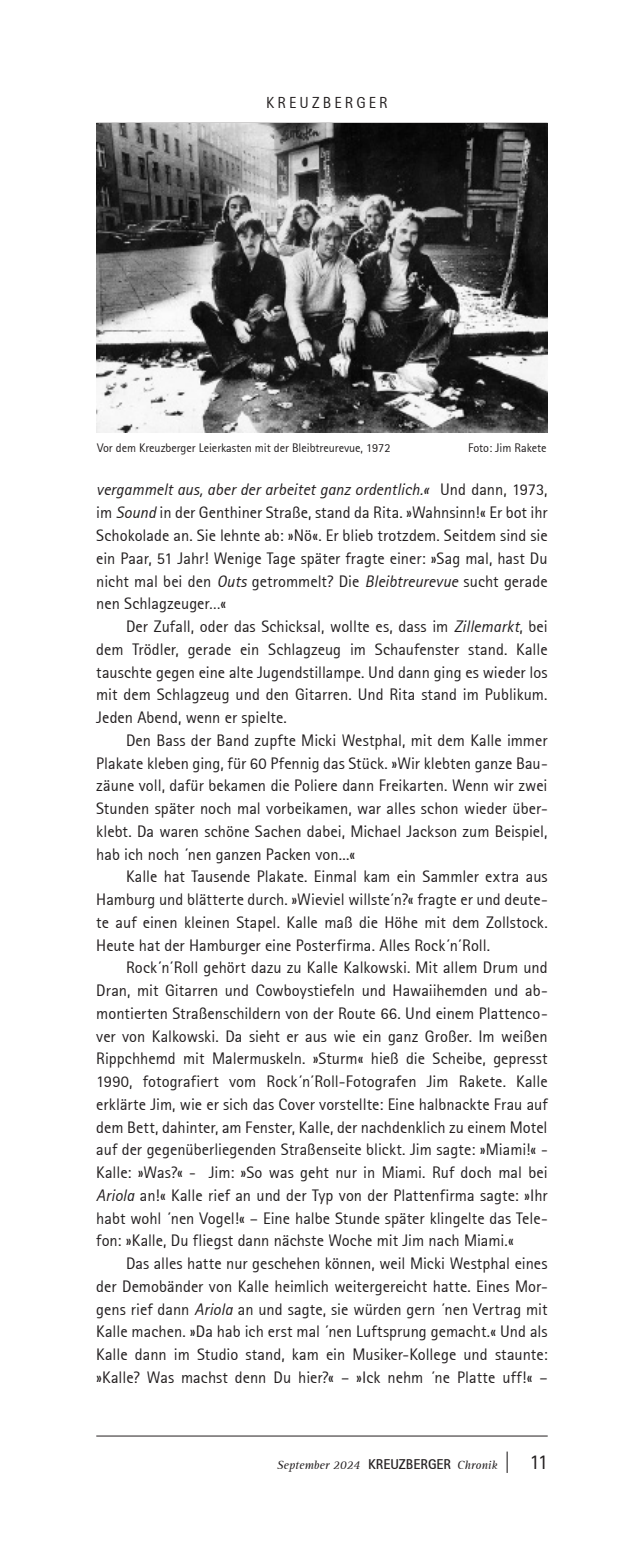
<style>
.page{position:relative;width:644px;height:1547px;background:#fff}
.page>*{position:absolute;margin:0;border:0;box-sizing:border-box;transform-origin:0 0}
.Fließtext{font:16.45px/22.8px "Rotis Sans Serif";color:#231f20;text-align:justify}
.Rubrik{font:15.75px "Rotis Sans Serif";letter-spacing:.2em;color:#231f20}
.Bildunterschrift{font:12.25px "Rotis Sans Serif";letter-spacing:-.005em;color:#231f20}
.t1{font:italic 12.25px "Rotis Serif";color:#231f20}
.s1{font-size:15.75px;color:#fff}
.s2{font-style:italic}
.s3{font-family:"Rotis Sans Serif";font-weight:700;font-style:normal;font-size:14px}
.s4{font-family:"Rotis Sans Serif";font-style:normal;font-size:21px}
</style>
<div class="page">
<hr style="left:96px;top:1436px;width:452px;height:1px;background:#231f20">
<img style="left:96px;top:123px;width:452px;height:309px">
<p class="Rubrik" style="left:266px;top:93px;width:123px">KREUZBERGER</p>
<p class="Bildunterschrift" style="left:50px;top:440px;width:342px"><span class="s1">Corne</span> Vor dem Kreuzberger Leierkasten mit der Bleibtreurevue, 1972</p>
<p class="Bildunterschrift" style="left:468px;top:440px;width:80px">Foto: Jim Rakete</p>
<p class="Fließtext" style="left:96px;top:478px;width:453px"><span class="s2">vergammelt aus, aber der arbeitet ganz ordentlich.«</span> Und dann, 1973, im <span class="s2">Sound</span> in der Genthiner Straße, stand da Rita. »Wahnsinn!« Er bot ihr Schokolade an. Sie lehnte ab: »Nö«. Er blieb trotzdem. Seitdem sind sie ein Paar, 51 Jahr! Wenige Tage später fragte einer: »Sag mal, hast Du nicht mal bei den <span class="s2">Outs</span> getrommelt? Die <span class="s2">Bleibtreurevue</span> sucht gerade nen Schlagzeuger…«</p>
<p class="Fließtext" style="left:96px;top:615px;width:453px;text-indent:30px">Der Zufall, oder das Schicksal, wollte es, dass im <span class="s2">Zillemarkt</span>, bei dem Trödler, gerade ein Schlagzeug im Schaufenster stand. Kalle tauschte gegen eine alte Jugendstillampe. Und dann ging es wieder los mit dem Schlagzeug und den Gitarren. Und Rita stand im Publikum.<br>Jeden Abend, wenn er spielte.</p>
<p class="Fließtext" style="left:96px;top:729px;width:453px;text-indent:30px">Den Bass der Band zupfte Micki Westphal, mit dem Kalle immer Plakate kleben ging, für 60 Pfennig das Stück. »Wir klebten ganze Bau&shy;zäune voll, dafür bekamen die Poliere dann Freikarten. Wenn wir zwei Stunden später noch mal vorbeikamen, war alles schon wieder über&shy;klebt. Da waren schöne Sachen dabei, Michael Jackson zum Beispiel, hab ich noch ´nen ganzen Packen von...«</p>
<p class="Fließtext" style="left:96px;top:865px;width:453px;text-indent:30px">Kalle hat Tausende Plakate. Einmal kam ein Sammler extra aus Hamburg und blätterte durch. »Wieviel willste´n?« fragte er und deute&shy;te auf einen kleinen Stapel. Kalle maß die Höhe mit dem Zollstock.<br>Heute hat der Hamburger eine Posterfirma. Alles Rock´n´Roll.</p>
<p class="Fließtext" style="left:96px;top:956px;width:453px;text-indent:30px">Rock´n´Roll gehört dazu zu Kalle Kalkowski. Mit allem Drum und Dran, mit Gitarren und Cowboystiefeln und Hawaiihemden und ab&shy;montierten Straßenschildern von der Route 66. Und einem Plattenco&shy;ver von Kalkowski. Da sieht er aus wie ein ganz Großer. Im weißen Rippchhemd mit Malermuskeln. »Sturm« hieß die Scheibe, gepresst 1990, fotografiert vom Rock´n´Roll-Fotografen Jim Rakete. Kalle erklärte Jim, wie er sich das Cover vorstellte: Eine halbnackte Frau auf dem Bett, dahinter, am Fenster, Kalle, der nachdenklich zu einem Motel auf der gegenüberliegenden Straßenseite blickt. Jim sagte: »Miami!« - Kalle: »Was?« - Jim: »So was geht nur in Miami. Ruf doch mal bei <span class="s2">Ariola</span> an!« Kalle rief an und der Typ von der Plattenfirma sagte: »Ihr habt wohl ´nen Vogel!« – Eine halbe Stunde später klingelte das Tele&shy;fon: »Kalle, Du fliegst dann nächste Woche mit Jim nach Miami.«</p>
<p class="Fließtext" style="left:96px;top:1252px;width:453px;text-indent:30px">Das alles hatte nur geschehen können, weil Micki Westphal eines der Demobänder von Kalle heimlich weitergereicht hatte. Eines Mor&shy;gens rief dann <span class="s2">Ariola</span> an und sagte, sie würden gern ´nen Vertrag mit Kalle machen. »Da hab ich erst mal ´nen Luftsprung gemacht.« Und als Kalle dann im Studio stand, kam ein Musiker-Kollege und staunte: »Kalle? Was machst denn Du hier?« – »Ick nehm ´ne Platte uff!« –</p>
<p class="t1" style="left:277px;top:1458px;width:273px">September 2024 <span class="s3">KREUZBERGER</span> Chronik <span class="s4">| 11</span></p>
</div>
